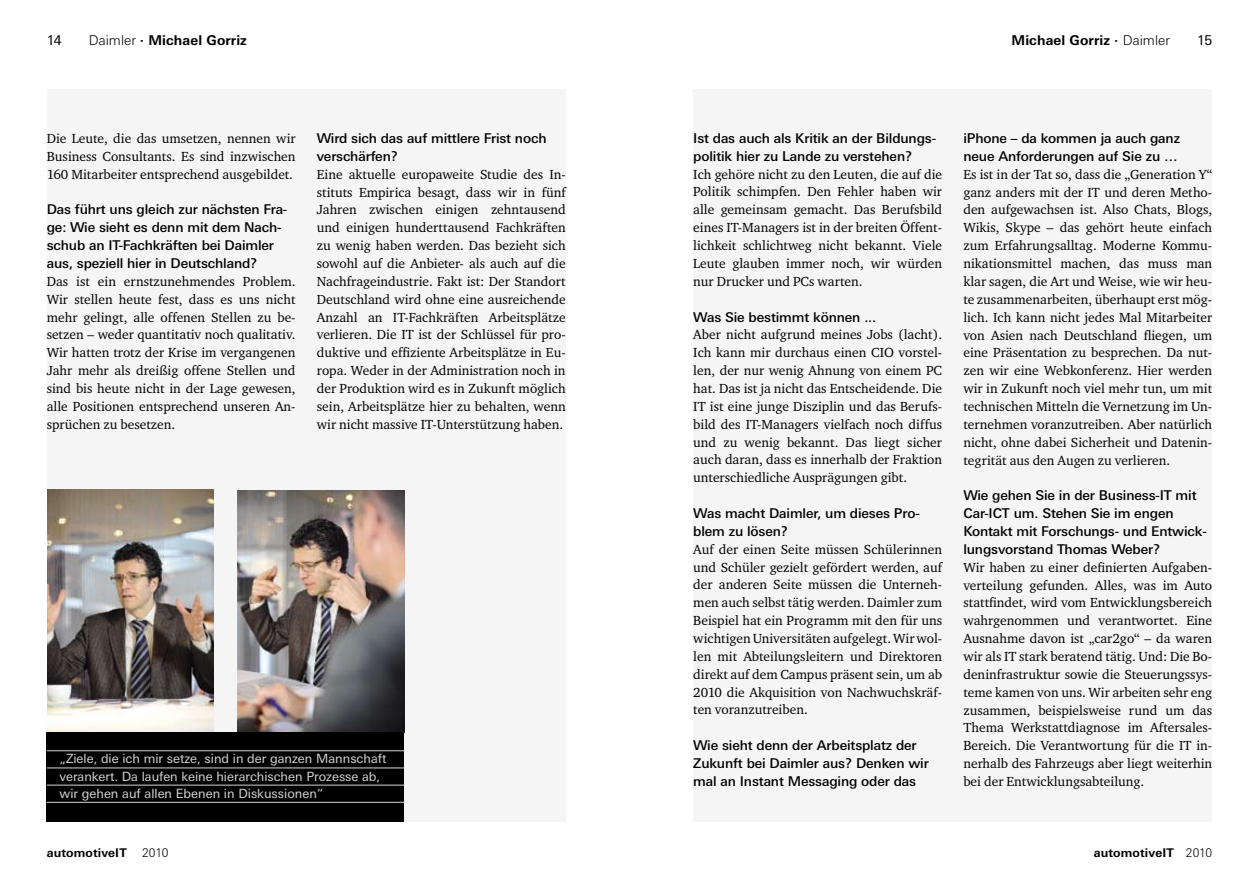
<style>
.page{position:relative;width:1259px;height:893px;background:#fff}
.page>*{position:absolute;margin:0;border:0;box-sizing:border-box;transform-origin:0 0}
.t1{font:13.5px/17.9px "Charter ITC";color:#000}
.t2{font:500 13.5px/17.9px "LT Univers Basic";letter-spacing:-.01em;color:#000}
.t3{font:700 13.5px "LT Univers Basic";letter-spacing:.01em;color:#000}
.t4{font:13.5px "LT Univers Basic";color:#000}
.t5{font:12.75px/17.1px "LT Univers Basic";color:#d6d6d6}
.t6{font:700 12px "LT Univers Basic";letter-spacing:.01em;color:#000}
.t7{font:300 12px "LT Univers Basic";color:#000}
.s1{font-weight:300}
.s2{font-family:"LT Univers Basic";font-weight:500}
</style>
<div class="page">
<div style="left:47px;top:89px;width:519px;height:732px;background:#f5f5f5"></div>
<div style="left:693px;top:89px;width:519px;height:732px;background:#f5f5f5"></div>
<img style="left:238px;top:490px;width:166px;height:242px">
<img style="left:48px;top:490px;width:166px;height:242px">
<div style="left:47px;top:732px;width:357px;height:89px;background:#000"></div>
<hr style="left:47px;top:750px;width:357px;height:1px;background:#d6d6d6">
<hr style="left:47px;top:768px;width:357px;height:1px;background:#d6d6d6">
<hr style="left:47px;top:785px;width:357px;height:1px;background:#d6d6d6">
<hr style="left:47px;top:802px;width:357px;height:1px;background:#d6d6d6">
<p class="t4" style="left:47px;top:32px;width:16px">14</p>
<p class="t3" style="left:89px;top:32px;width:160px"><span class="s1">Daimler</span> · Michael Gorriz</p>
<p class="t3" style="left:1011px;top:32px;width:160px">Michael Gorriz · <span class="s1">Daimler</span></p>
<p class="t4" style="left:1197px;top:32px;width:17px">15</p>
<p class="t1" style="left:47px;top:129px;width:250px;text-align:justify">Die Leute, die das umsetzen, nennen wir Business Consultants. Es sind inzwischen 160 Mitarbeiter entsprechend ausgebildet.</p>
<p class="t1" style="left:47px;top:201px;width:250px"><span class="s2">Das führt uns gleich zur nächsten Fra&shy;ge: Wie sieht es denn mit dem Nach&shy;schub an IT-Fachkräften bei Daimler aus, speziell hier in Deutschland?<br></span>Das ist ein ernstzunehmendes Problem.<br>Wir stellen heute fest, dass es uns nicht mehr gelingt, alle offenen Stellen zu be&shy;setzen – weder quantitativ noch qualitativ.<br>Wir hatten trotz der Krise im vergangenen Jahr mehr als dreißig offene Stellen und sind bis heute nicht in der Lage gewesen, alle Positionen entsprechend unseren An&shy;sprüchen zu besetzen.</p>
<p class="t1" style="left:693px;top:129px;width:250px"><span class="s2">Ist das auch als Kritik an der Bildungs&shy;politik hier zu Lande zu verstehen?<br></span>Ich gehöre nicht zu den Leuten, die auf die Politik schimpfen. Den Fehler haben wir alle gemeinsam gemacht. Das Berufsbild eines IT-Managers ist in der breiten Öffent&shy;lichkeit schlichtweg nicht bekannt. Viele Leute glauben immer noch, wir würden nur Drucker und PCs warten.</p>
<p class="t1" style="left:693px;top:308px;width:250px"><span class="s2">Was Sie bestimmt können ...<br></span>Aber nicht aufgrund meines Jobs (lacht).<br>Ich kann mir durchaus einen CIO vorstel&shy;len, der nur wenig Ahnung von einem PC hat. Das ist ja nicht das Entscheidende. Die IT ist eine junge Disziplin und das Berufs&shy;bild des IT-Managers vielfach noch diffus und zu wenig bekannt. Das liegt sicher auch daran, dass es innerhalb der Fraktion unterschiedliche Ausprägungen gibt.</p>
<p class="t1" style="left:693px;top:504px;width:250px"><span class="s2">Was macht Daimler, um dieses Pro&shy;blem zu lösen?<br></span>Auf der einen Seite müssen Schülerinnen und Schüler gezielt gefördert werden, auf der anderen Seite müssen die Unterneh&shy;men auch selbst tätig werden. Daimler zum Beispiel hat ein Programm mit den für uns wichtigen Universitäten aufgelegt. Wir wol&shy;len mit Abteilungsleitern und Direktoren direkt auf dem Campus präsent sein, um ab 2010 die Akquisition von Nachwuchskräf&shy;ten voranzutreiben.</p>
<p class="t2" style="left:693px;top:736px;width:237px">Wie sieht denn der Arbeitsplatz der<br>Zukunft bei Daimler aus? Denken wir mal an Instant Messaging oder das</p>
<p class="t1" style="left:317px;top:129px;width:250px"><span class="s2">Wird sich das auf mittlere Frist noch verschärfen?<br></span>Eine aktuelle europaweite Studie des In&shy;stituts Empirica besagt, dass wir in fünf Jahren zwischen einigen zehntausend und einigen hunderttausend Fachkräften zu wenig haben werden. Das bezieht sich sowohl auf die Anbieter- als auch auf die Nachfrageindustrie. Fakt ist: Der Standort Deutschland wird ohne eine ausreichende Anzahl an IT-Fachkräften Arbeitsplätze verlieren. Die IT ist der Schlüssel für pro&shy;duktive und effiziente Arbeitsplätze in Eu&shy;ropa. Weder in der Administration noch in der Produktion wird es in Zukunft möglich sein, Arbeitsplätze hier zu behalten, wenn wir nicht massive IT-Unterstützung haben.</p>
<p class="t1" style="left:963px;top:129px;width:250px"><span class="s2">iPhone – da kommen ja auch ganz neue Anforderungen auf Sie zu …<br></span>Es ist in der Tat so, dass die „Generation Y“ ganz anders mit der IT und deren Metho&shy;den aufgewachsen ist. Also Chats, Blogs, Wikis, Skype – das gehört heute einfach zum Erfahrungsalltag. Moderne Kommu&shy;nikationsmittel machen, das muss man klar sagen, die Art und Weise, wie wir heu&shy;te zusammenarbeiten, überhaupt erst mög&shy;lich. Ich kann nicht jedes Mal Mitarbeiter von Asien nach Deutschland fliegen, um eine Präsentation zu besprechen. Da nut&shy;zen wir eine Webkonferenz. Hier werden wir in Zukunft noch viel mehr tun, um mit technischen Mitteln die Vernetzung im Un&shy;ternehmen voranzutreiben. Aber natürlich nicht, ohne dabei Sicherheit und Datenin&shy;tegrität aus den Augen zu verlieren.</p>
<p class="t1" style="left:963px;top:486px;width:250px"><span class="s2">Wie gehen Sie in der Business-IT mit Car-ICT um. Stehen Sie im engen Kontakt mit Forschungs- und Entwick&shy;lungsvorstand Thomas Weber?<br></span>Wir haben zu einer definierten Aufgaben&shy;verteilung gefunden. Alles, was im Auto stattfindet, wird vom Entwicklungsbereich wahrgenommen und verantwortet. Eine Ausnahme davon ist „car2go“ – da waren wir als IT stark beratend tätig. Und: Die Bo&shy;deninfrastruktur sowie die Steuerungssys&shy;teme kamen von uns. Wir arbeiten sehr eng zusammen, beispielsweise rund um das Thema Werkstattdiagnose im Aftersales-Bereich. Die Verantwortung für die IT in&shy;nerhalb des Fahrzeugs aber liegt weiterhin bei der Entwicklungsabteilung.</p>
<p class="t5" style="left:60px;top:750px;width:328px">„Ziele, die ich mir setze, sind in der ganzen Mannschaft verankert. Da laufen keine hierarchischen Prozesse ab, wir gehen auf allen Ebenen in Diskussionen“</p>
<p class="t6" style="left:47px;top:845px;width:82px">automotiveIT</p>
<p class="t7" style="left:142px;top:845px;width:28px">2010</p>
<p class="t6" style="left:1094px;top:845px;width:120px">automotiveIT <span class="s1">2010</span></p>
</div>
